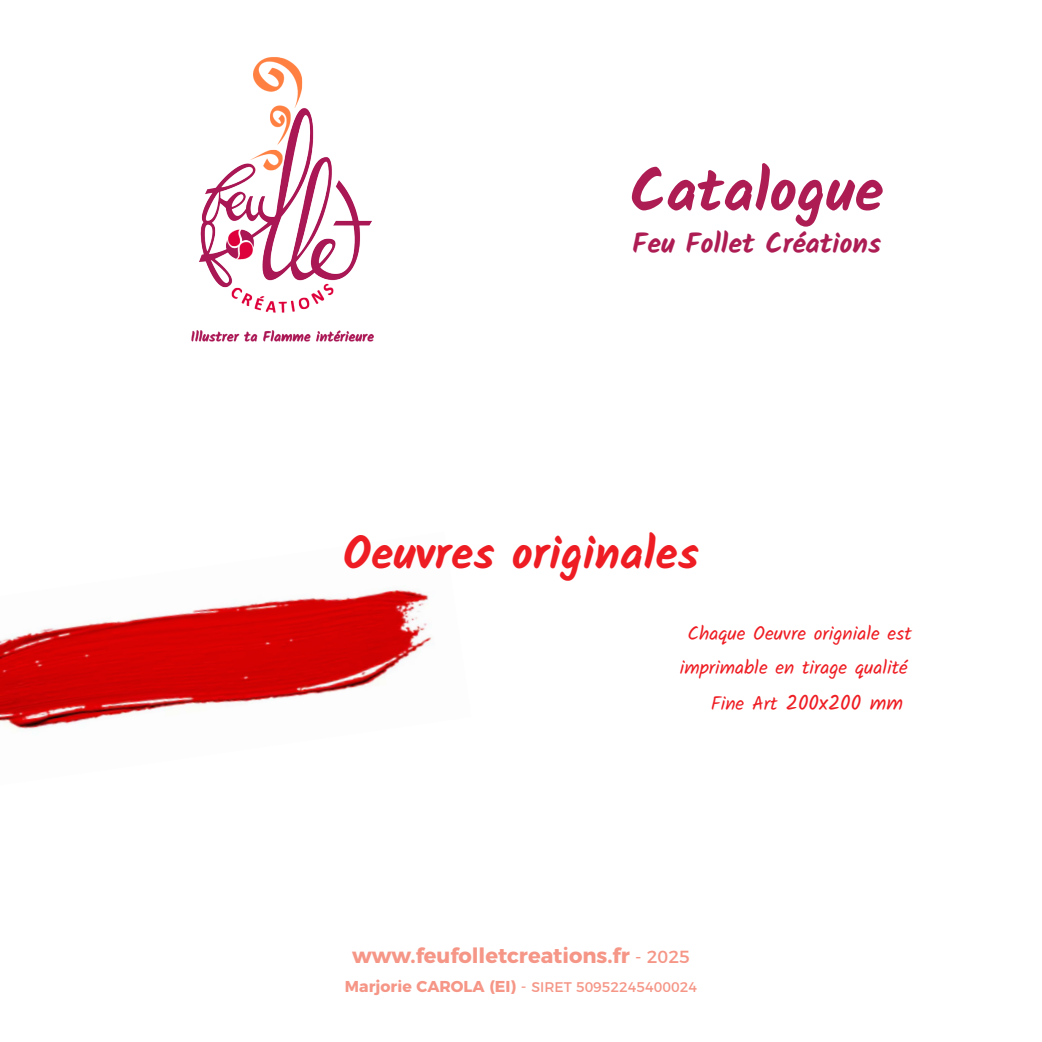
<style>
.page{position:relative;width:1042px;height:1042px;background:#fff}
.page>*{position:absolute;margin:0;border:0;box-sizing:border-box;transform-origin:0 0}
.t1{font:700 59.5px "Kalam";color:#ad1d54}
.t2{font:700 45.5px "Kalam";color:#ee1d23}
.t3{font:700 28px "Kalam";color:#ad1d54}
.t4{font:700 21px "Montserrat";color:#f59687}
.t5{font:21px "Kalam";color:#ee1d23}
.t6{font:19.25px/33.9px "Kalam";color:#ee1d23;text-align:center}
.t7{font:14px "Montserrat";color:#f59687}
.s1{font-size:19.25px}
.s2{font-weight:400;font-size:17.5px}
.s3{font-weight:700;font-size:15.75px}
.s4{font-size:15.75px}
</style>
<div class="page">
<img style="left:0;top:590px;width:432px;height:139px">
<img style="left:199px;top:57px;width:173px;height:256px">
<img style="left:191px;top:330px;width:183px;height:12px">
<p class="t1" style="left:630px;top:156px;width:255px">Catalogue</p>
<p class="t3" style="left:632px;top:227px;width:250px">Feu Follet Créations</p>
<p class="t2" style="left:343px;top:527px;width:357px">Oeuvres originales</p>
<p class="t6" style="left:680px;top:617px;width:234px">Chaque Oeuvre origniale est imprimable en tirage qualité</p>
<p class="t5" style="left:711px;top:688px;width:194px"><span class="s1">Fine Art</span> 200x200 mm</p>
<p class="t4" style="left:352px;top:938px;width:339px">www.feufolletcreations.fr <span class="s2">- 2025</span></p>
<p class="t7" style="left:345px;top:976px;width:353px"><span class="s3">Marjorie CAROLA (EI)</span> <span class="s4">-</span> SIRET 50952245400024</p>
</div>
